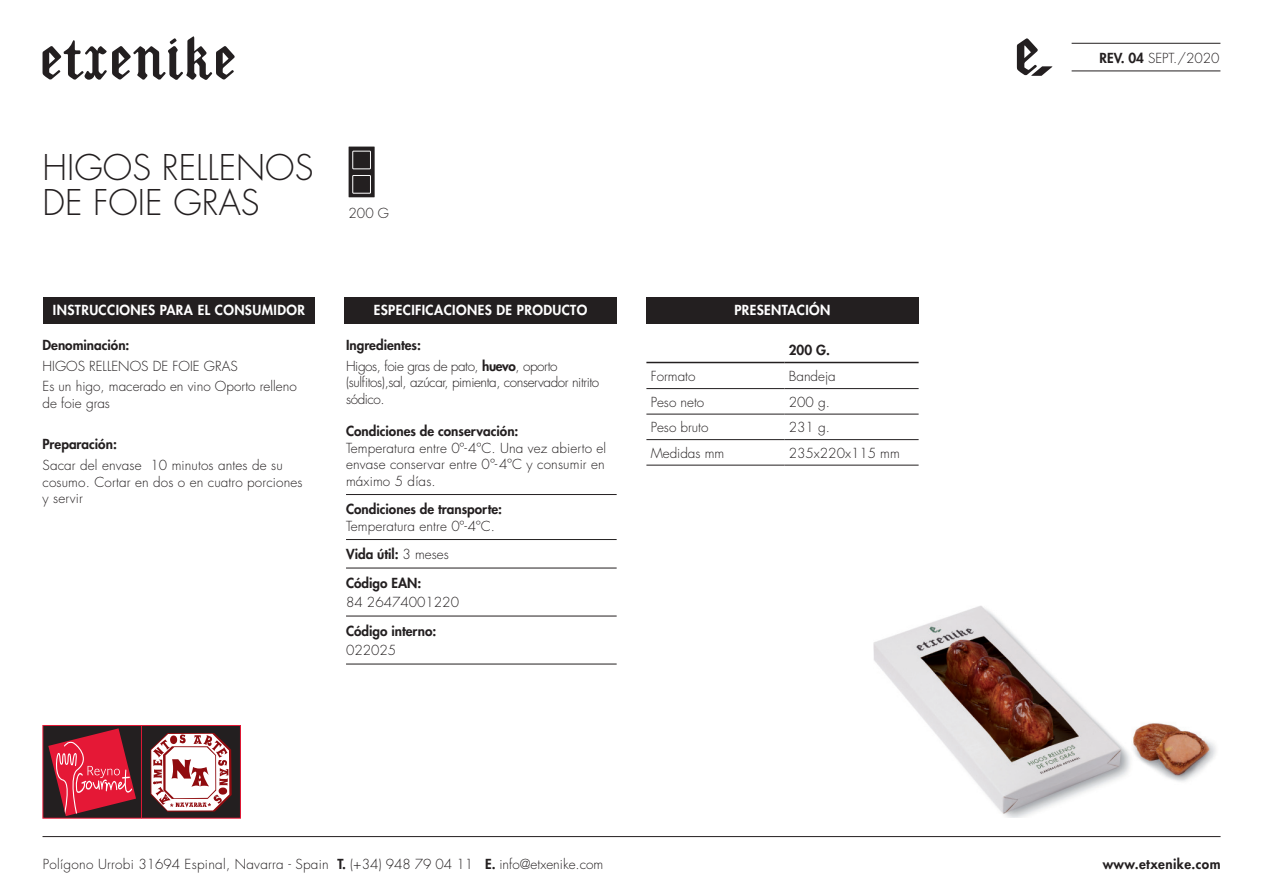
<style>
.page{position:relative;width:1263px;height:893px;background:#fff}
.page>*{position:absolute;margin:0;border:0;box-sizing:border-box;transform-origin:0 0}
.t1{font:300 34.5px "Futura Std";color:#231f20}
.Paragraph_Style_1{font:300 13.5px/16.5px "Futura Std";color:#231f20}
.Paragraph_Style_1-2{font:800 13.5px "Futura Std";color:#231f20}
.Paragraph_Style_1-3{font:300 13.5px/16.5px "Futura Std";letter-spacing:-.03em;color:#231f20}
.Paragraph_Style_1-4{font:300 13.5px "Futura Std";letter-spacing:.02em;color:#231f20}
.t2{font:800 13.5px "Futura Std";letter-spacing:.03em;color:#fff}
.info{font:300 13.5px "Futura Std";color:#231f20}
.Paragraph_Style_1-5{font:800 13.5px "Futura Std";letter-spacing:.03em;color:#231f20}
.s1{font-weight:800}
.s2{font-weight:300}
</style>
<div class="page">
<hr style="left:43px;top:836px;width:1177px;height:1px;background:#231f20">
<svg style="left:42px;top:36px;width:193px;height:44px"></svg>
<svg style="left:1017px;top:38px;width:35px;height:38px"></svg>
<hr style="left:1071px;top:43px;width:149px;height:1px;background:#231f20">
<hr style="left:1071px;top:71px;width:149px;height:1px;background:#231f20">
<hr style="left:346px;top:494px;width:271px;height:1px;background:#231f20">
<hr style="left:346px;top:539px;width:271px;height:1px;background:#231f20">
<hr style="left:346px;top:568px;width:271px;height:1px;background:#231f20">
<hr style="left:346px;top:616px;width:271px;height:1px;background:#231f20">
<hr style="left:346px;top:664px;width:271px;height:1px;background:#231f20">
<div style="left:344px;top:297px;width:273px;height:26px;background:#231f20"></div>
<div style="left:43px;top:297px;width:272px;height:26px;background:#231f20"></div>
<div style="left:646px;top:297px;width:273px;height:26px;background:#231f20"></div>
<hr style="left:646px;top:388px;width:138px;height:1px;background:#231f20">
<hr style="left:784px;top:388px;width:135px;height:1px;background:#231f20">
<hr style="left:646px;top:414px;width:138px;height:1px;background:#231f20">
<hr style="left:784px;top:414px;width:135px;height:1px;background:#231f20">
<hr style="left:646px;top:439px;width:138px;height:1px;background:#231f20">
<hr style="left:784px;top:439px;width:135px;height:1px;background:#231f20">
<hr style="left:646px;top:465px;width:138px;height:1px;background:#231f20">
<hr style="left:784px;top:465px;width:135px;height:1px;background:#231f20">
<hr style="left:646px;top:362px;width:138px;height:1px;background:#231f20">
<hr style="left:784px;top:362px;width:135px;height:1px;background:#231f20">
<div style="left:43px;top:725px;width:197px;height:93px;background:#231f20"></div>
<div style="left:43px;top:725px;width:198px;height:93px;border:1px solid #e51836"></div>
<svg style="left:48px;top:728px;width:88px;height:88px"></svg>
<hr style="left:141px;top:725px;width:1px;height:93px;background:#e51836">
<svg style="left:150px;top:733px;width:82px;height:79px;background:#c7a0a1"></svg>
<img style="left:874px;top:606px;width:342px;height:211px">
<div style="left:349px;top:147px;width:26px;height:50px;background:#231f20"></div>
<div style="left:352px;top:151px;width:19px;height:18px;border:1px solid #fff"></div>
<div style="left:352px;top:175px;width:19px;height:19px;border:1px solid #fff"></div>
<p class="t1" style="left:43px;top:147px;width:272px">HIGOS RELLENOS</p>
<p class="t1" style="left:43px;top:181px;width:219px">DE FOIE GRAS</p>
<p class="Paragraph_Style_1" style="left:349px;top:205px;width:42px">200 G</p>
<p class="t2" style="left:53px;top:302px;width:254px">INSTRUCCIONES PARA EL CONSUMIDOR</p>
<p class="t2" style="left:374px;top:302px;width:215px">ESPECIFICACIONES DE PRODUCTO</p>
<p class="t2" style="left:734px;top:302px;width:98px">PRESENTACIÓN</p>
<p class="Paragraph_Style_1-2" style="left:789px;top:342px;width:43px">200 G.</p>
<p class="info" style="left:651px;top:368px;width:46px">Formato</p>
<p class="Paragraph_Style_1" style="left:789px;top:369px;width:48px">Bandeja</p>
<p class="info" style="left:651px;top:394px;width:55px">Peso neto</p>
<p class="info" style="left:789px;top:394px;width:43px">200 g.</p>
<p class="info" style="left:651px;top:419px;width:59px">Peso bruto</p>
<p class="info" style="left:789px;top:419px;width:43px">231 g.</p>
<p class="info" style="left:651px;top:445px;width:75px">Medidas mm</p>
<p class="info" style="left:789px;top:445px;width:113px">235x220x115 mm</p>
<p class="Paragraph_Style_1-2" style="left:346px;top:336px;width:77px">Ingredientes:</p>
<p class="Paragraph_Style_1-3" style="left:346px;top:358px;width:255px">Higos, foie gras de pato, <span class="s1">huevo</span>, oporto (sulfitos),sal, azúcar, pimienta, conservador nitrito sódico.</p>
<p class="Paragraph_Style_1-2" style="left:346px;top:423px;width:174px">Condiciones de conservación:</p>
<p class="Paragraph_Style_1" style="left:346px;top:440px;width:262px;text-align:justify">Temperatura entre 0º-4ºC. Una vez abierto el envase conservar entre 0º-4ºC y consumir en máximo 5 días.</p>
<p class="Paragraph_Style_1-2" style="left:346px;top:501px;width:158px">Condiciones de transporte:</p>
<p class="Paragraph_Style_1" style="left:346px;top:518px;width:151px">Temperatura entre 0º-4ºC.</p>
<p class="Paragraph_Style_1-2" style="left:346px;top:546px;width:104px">Vida útil: <span class="s2">3 meses</span></p>
<p class="Paragraph_Style_1-2" style="left:346px;top:574px;width:77px">Código EAN:</p>
<p class="Paragraph_Style_1" style="left:346px;top:595px;width:114px">84 26474001220</p>
<p class="Paragraph_Style_1-2" style="left:346px;top:622px;width:92px">Código interno:</p>
<p class="Paragraph_Style_1" style="left:346px;top:643px;width:52px">022025</p>
<p class="Paragraph_Style_1-2" style="left:43px;top:336px;width:89px">Denominación:</p>
<p class="Paragraph_Style_1" style="left:43px;top:358px;width:197px">HIGOS RELLENOS DE FOIE GRAS</p>
<p class="Paragraph_Style_1" style="left:43px;top:379px;width:256px">Es un higo, macerado en vino Oporto relleno de foie gras</p>
<p class="Paragraph_Style_1-2" style="left:43px;top:436px;width:76px">Preparación:</p>
<p class="Paragraph_Style_1" style="left:43px;top:457px;width:262px">Sacar del envase 10 minutos antes de su cosumo. Cortar en dos o en cuatro porciones y servir</p>
<p class="Paragraph_Style_1" style="left:1099px;top:50px;width:122px"><span class="s1">REV. 04</span> SEPT./2020</p>
<p class="Paragraph_Style_1-4" style="left:43px;top:856px;width:562px">Polígono Urrobi 31694 Espinal, Navarra - Spain <span class="s1">T.</span> (+34) 948 79 04 11 <span class="s1">E.</span> info@etxenike.com</p>
<p class="Paragraph_Style_1-5" style="left:1103px;top:855px;width:119px">www.etxenike.com</p>
</div>
